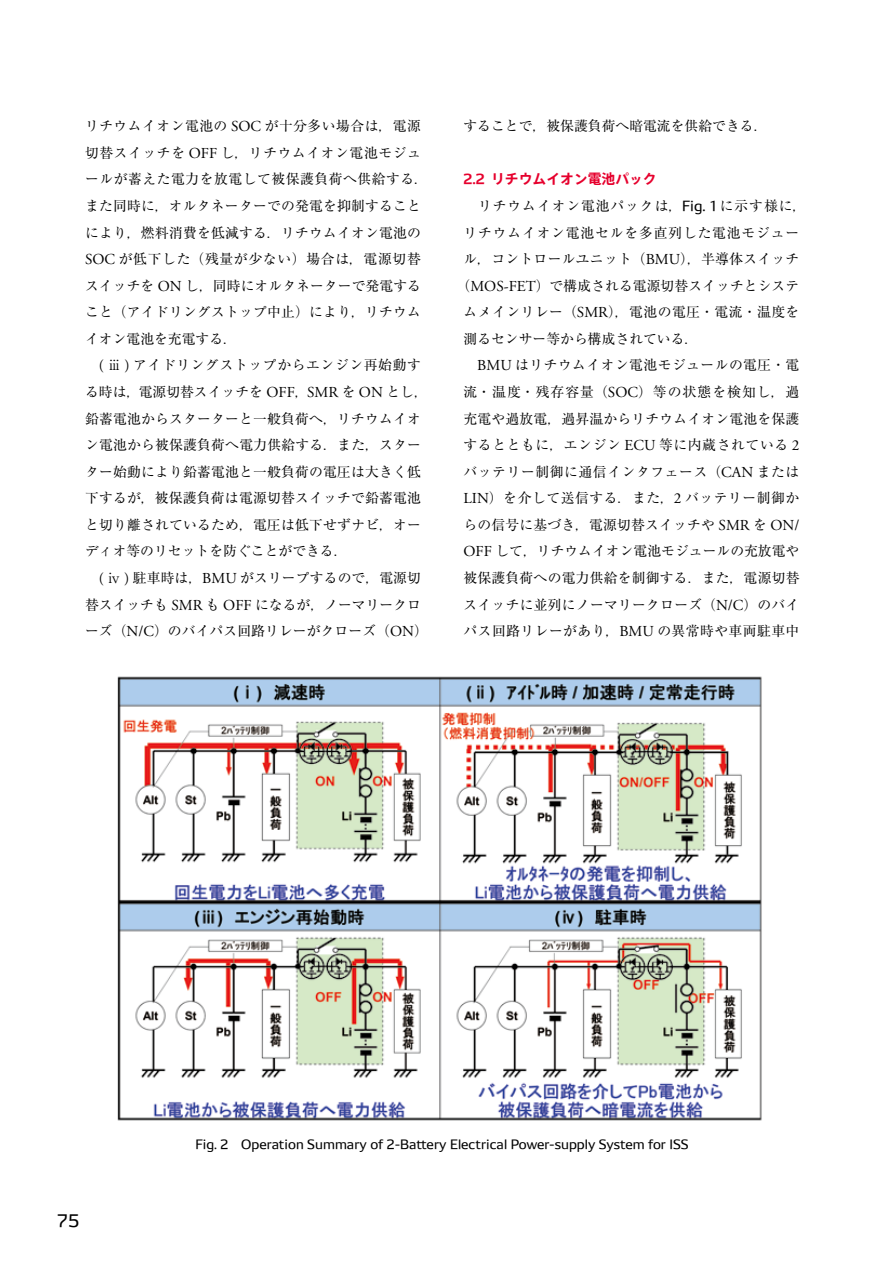
<style>
.page{position:relative;width:893px;height:1263px;background:#fff}
.page>*{position:absolute;margin:0;border:0;box-sizing:border-box;transform-origin:0 0}
.t1{font:16.95px "DENSOTP2017";color:#000}
.t2{font:13.8px/26.5px "Ryumin Pr 6 N";letter-spacing:.015em;color:#000}
.t3{font:13.8px "Ryumin Pr 6 N";letter-spacing:.04em;color:#000}
.t4{font:13.8px "Ryumin Pr 6 N";letter-spacing:.065em;color:#000}
.t5{font:13.8px "Ryumin Pr 6 N";letter-spacing:.035em;color:#000}
.t6{font:13.8px "Ryumin Pr 6 N";letter-spacing:.075em;color:#000}
.t7{font:13.8px "Ryumin Pr 6 N";letter-spacing:.045em;color:#000}
.t8{font:13.8px "Ryumin Pr 6 N";letter-spacing:.06em;color:#000}
.t9{font:700 13.8px "DENSOTP2017";color:#e6002d}
.t10{font:12.75px "DENSO Sans TP2017";color:#000}
.s1{font-family:"Adobe Garamond Pro";font-size:15.15px}
.s2{font-family:"DENSO Sans TP2017"}
</style>
<div class="page">
<img style="left:117px;top:676px;width:645px;height:445px">
<p class="t2" style="left:85px;top:112px;width:344px">リチウムイオン電池の <span class="s1">SOC</span> が十分多い場合は，電源切替スイッチを <span class="s1">OFF</span> し，リチウムイオン電池モジュールが蓄えた電力を放電して被保護負荷へ供給する．また同時に，オルタネーターでの発電を抑制することにより，燃料消費を低減する．リチウムイオン電池の<br><span class="s1">SOC</span> が低下した（残量が少ない）場合は，電源切替スイッチを <span class="s1">ON</span> し，同時にオルタネーターで発電すること（アイドリングストップ中止）により，リチウムイオン電池を充電する．</p>
<p class="t2" style="left:85px;top:351px;width:344px;text-indent:14px"><span class="s1">(</span> ⅲ <span class="s1">)</span> アイドリングストップからエンジン再始動する時は，電源切替スイッチを <span class="s1">OFF</span>，<span class="s1">SMR</span> を <span class="s1">ON</span> とし，鉛蓄電池からスターターと一般負荷へ，リチウムイオン電池から被保護負荷へ電力供給する．また，スターター始動により鉛蓄電池と一般負荷の電圧は大きく低下するが，被保護負荷は電源切替スイッチで鉛蓄電池と切り離されているため，電圧は低下せずナビ，オーディオ等のリセットを防ぐことができる．</p>
<p class="t2" style="left:85px;top:564px;width:344px;text-align:center"><span class="s1">(</span> ⅳ <span class="s1">)</span> 駐車時は，<span class="s1">BMU</span> がスリープするので，電源切<br>替スイッチも <span class="s1">SMR</span> も <span class="s1">OFF</span> になるが，ノーマリークローズ（<span class="s1">N/C</span>）のバイパス回路リレーがクローズ（<span class="s1">ON</span>）</p>
<p class="t2" style="left:463px;top:112px;width:306px">することで，被保護負荷へ暗電流を供給できる．</p>
<p class="t9" style="left:463px;top:172px;width:195px">2.2 リチウムイオン電池パック</p>
<p class="t4" style="left:463px;top:195px;width:344px">　リチウムイオン電池パックは，<span class="s2">Fig. 1</span> に示す様に，</p>
<p class="t8" style="left:463px;top:222px;width:337px">リチウムイオン電池セルを多直列した電池モジュー</p>
<p class="t2" style="left:463px;top:245px;width:337px">ル，コントロールユニット（<span class="s1">BMU</span>），半導体スイッチ</p>
<p class="t2" style="left:457px;top:271px;width:344px">（<span class="s1">MOS-FET</span>）で構成される電源切替スイッチとシステ</p>
<p class="t5" style="left:463px;top:301px;width:337px">ムメインリレー（<span class="s1">SMR</span>），電池の電圧・電流・温度を</p>
<p class="t2" style="left:463px;top:325px;width:236px">測るセンサー等から構成されている．</p>
<p class="t2" style="left:477px;top:351px;width:324px"><span class="s1">BMU</span> はリチウムイオン電池モジュールの電圧・電</p>
<p class="t6" style="left:463px;top:381px;width:337px">流・温度・残存容量（<span class="s1">SOC</span>）等の状態を検知し，過</p>
<p class="t2" style="left:463px;top:404px;width:337px">充電や過放電，過昇温からリチウムイオン電池を保護</p>
<p class="t7" style="left:463px;top:434px;width:337px">するとともに，エンジン <span class="s1">ECU</span> 等に内蔵されている <span class="s1">2</span></p>
<p class="t3" style="left:463px;top:461px;width:337px">バッテリー制御に通信インタフェース（<span class="s1">CAN</span> または</p>
<p class="t3" style="left:463px;top:487px;width:337px"><span class="s1">LIN</span>）を介して送信する．また，<span class="s1">2</span> バッテリー制御か</p>
<p class="t2" style="left:463px;top:511px;width:337px">らの信号に基づき，電源切替スイッチや <span class="s1">SMR</span> を <span class="s1">ON/</span></p>
<p class="t2" style="left:463px;top:537px;width:337px"><span class="s1">OFF</span> して，リチウムイオン電池モジュールの充放電や</p>
<p class="t2" style="left:463px;top:564px;width:338px">被保護負荷への電力供給を制御する．また，電源切替</p>
<p class="t2" style="left:463px;top:590px;width:337px">スイッチに並列にノーマリークローズ（<span class="s1">N/C</span>）のバイ</p>
<p class="t2" style="left:463px;top:617px;width:337px">パス回路リレーがあり，<span class="s1">BMU</span> の異常時や車両駐車中</p>
<p class="t1" style="left:57px;top:1211px;width:23px">75</p>
<p class="t10" style="left:196px;top:1137px;width:495px">Fig. 2　Operation Summary of 2-Battery Electrical Power-supply System for ISS</p>
</div>
